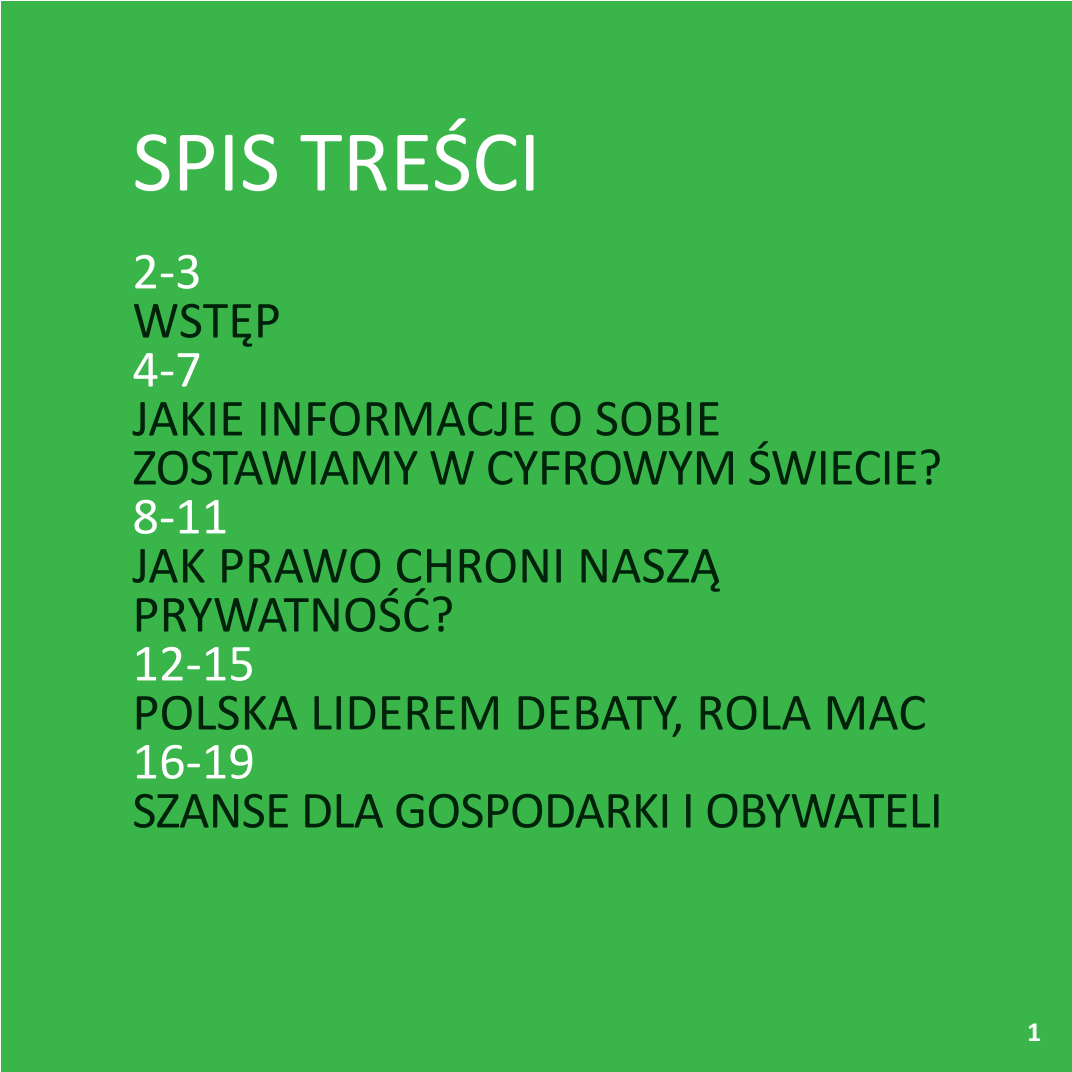
<style>
.page{position:relative;width:1072px;height:1072px;background:#fff}
.page>*{position:absolute;margin:0;border:0;box-sizing:border-box;transform-origin:0 0}
.t1{font:87.5px "Calibri";color:#fff}
.t2{font:52.5px/49px "Calibri";letter-spacing:-.01em;color:#00210a}
.t3{font:52.5px "Calibri";color:#fff}
.t4{font:700 28px "Calibri";color:#fff}
</style>
<div class="page">
<div style="left:1px;top:2px;width:1070px;height:1070px;background:#3ab54a"></div>
<h1 class="t1" style="left:132px;top:106px;width:410px">SPIS TREŚCI</h1>
<p class="t3" style="left:132px;top:238px;width:71px">2-3</p>
<p class="t2" style="left:132px;top:296px;width:150px">WSTĘP</p>
<p class="t3" style="left:132px;top:336px;width:71px">4-7</p>
<p class="t2" style="left:132px;top:393px;width:811px">JAKIE INFORMACJE O SOBIE<br>ZOSTAWIAMY W CYFROWYM ŚWIECIE?</p>
<p class="t3" style="left:132px;top:483px;width:97px">8-11</p>
<p class="t2" style="left:132px;top:540px;width:589px">JAK PRAWO CHRONI NASZĄ<br>PRYWATNOŚĆ?</p>
<p class="t3" style="left:132px;top:630px;width:124px">12-15</p>
<p class="t2" style="left:132px;top:687px;width:795px">POLSKA LIDEREM DEBATY, ROLA MAC</p>
<p class="t3" style="left:132px;top:727px;width:124px">16-19</p>
<p class="t2" style="left:132px;top:785px;width:812px">SZANSE DLA GOSPODARKI I OBYWATELI</p>
<p class="t4" style="left:1027px;top:1013px;width:16px">1</p>
</div>
